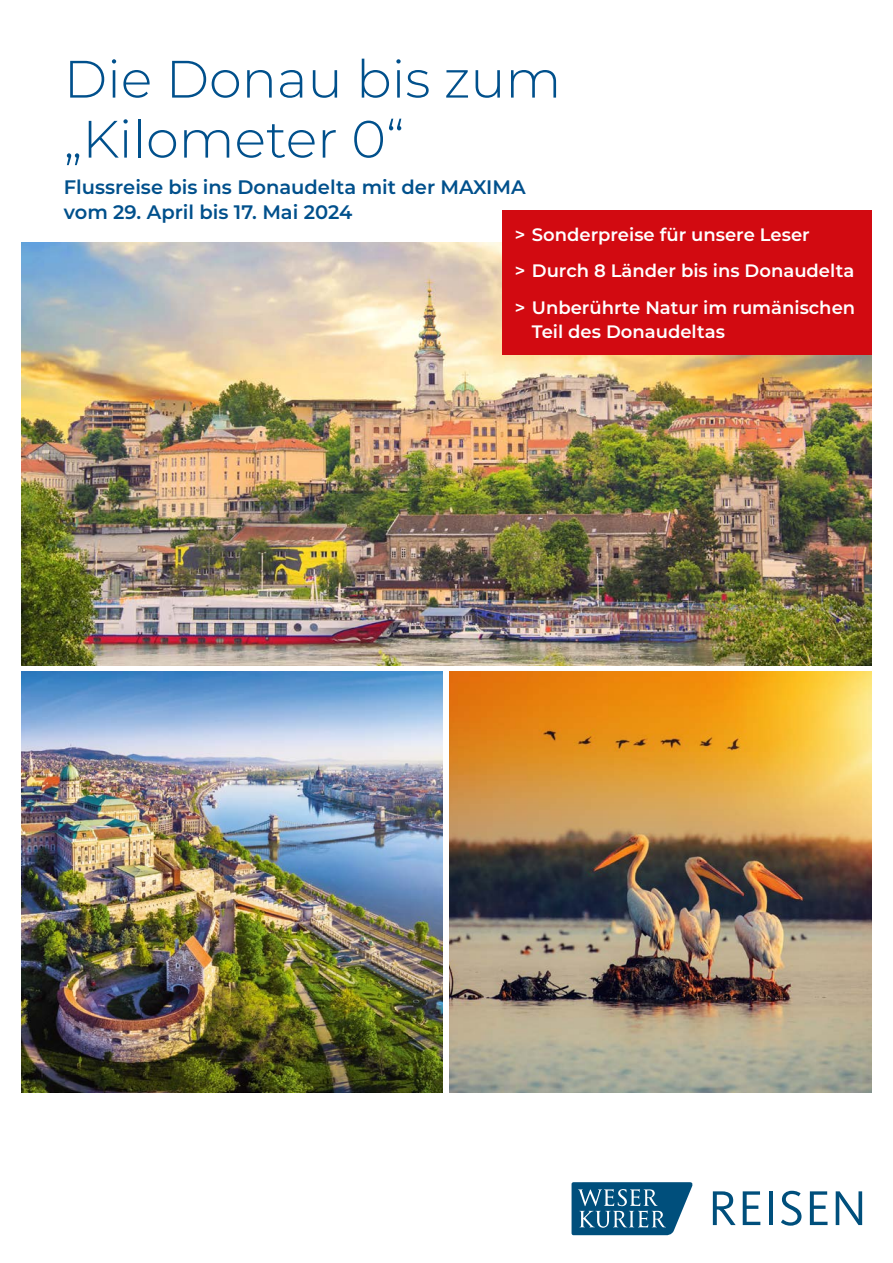
<style>
.page{position:relative;width:893px;height:1263px;background:#fff}
.page>*{position:absolute;margin:0;border:0;box-sizing:border-box;transform-origin:0 0}
.t1{font:300 52.5px/60px "Montserrat";color:#00508c}
.t2{font:600 19.5px/25.5px "Montserrat";color:#00508c}
.t3{font:600 18px/36.8px "Montserrat";color:#fff}
</style>
<div class="page">
<svg style="left:713px;top:1191px;width:23px;height:34px"></svg>
<svg style="left:743px;top:1191px;width:17px;height:34px"></svg>
<hr style="left:769px;top:1191px;width:4px;height:34px;background:#004f7c">
<svg style="left:781px;top:1191px;width:20px;height:35px"></svg>
<svg style="left:810px;top:1191px;width:17px;height:34px"></svg>
<svg style="left:836px;top:1191px;width:26px;height:34px"></svg>
<svg style="left:572px;top:1182px;width:121px;height:53px;background:#357397"></svg>
<img style="left:21px;top:242px;width:851px;height:423px">
<div style="left:502px;top:210px;width:370px;height:145px;background:#d20a11"></div>
<img style="left:449px;top:672px;width:423px;height:421px">
<img style="left:21px;top:672px;width:421px;height:421px">
<h1 class="t1" style="left:64px;top:47px;width:499px">Die Donau bis zum „Kilometer 0“</h1>
<p class="t2" style="left:64px;top:173px;width:463px">Flussreise bis ins Donaudelta mit der MAXIMA vom 29. April bis 17. Mai 2024</p>
<p class="t3" style="left:515px;top:215px;width:342px">&gt; Sonderpreise für unsere Leser<br>&gt; Durch 8 Länder bis ins Donaudelta &gt; Unberührte Natur im rumänischen</p>
<p class="t3" style="left:532px;top:313px;width:195px">Teil des Donaudeltas</p>
</div>
